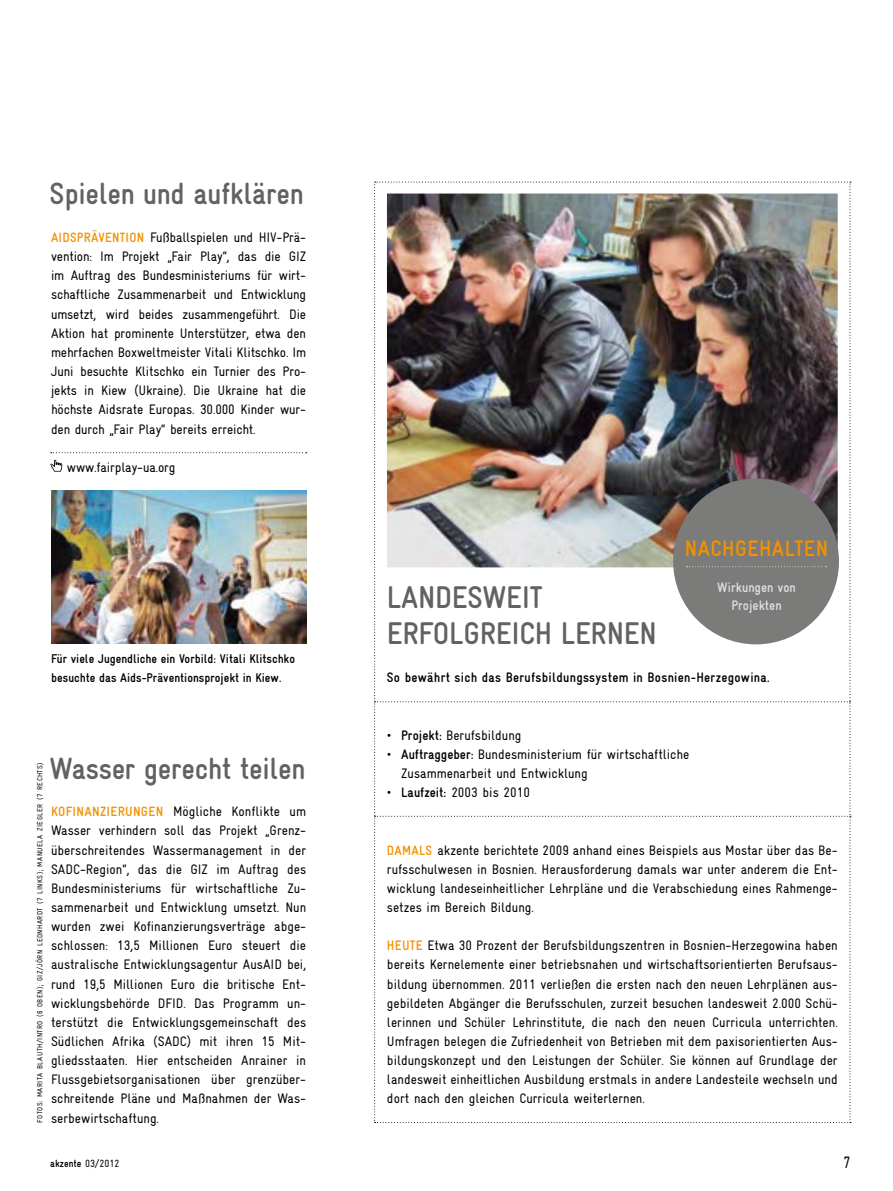
<style>
.page{position:relative;width:893px;height:1191px;background:#fff}
.page>*{position:absolute;margin:0;border:0;box-sizing:border-box;transform-origin:0 0}
.t1{font:700 condensed 31.5px/36px "Gravur";letter-spacing:-.01em;color:#616363}
.t2{font:700 condensed 30.75px "Gravur";letter-spacing:-.01em;color:#616363}
.t3{font:700 condensed 22.5px "Gravur";letter-spacing:.02em;color:#f39100}
.t4{font:condensed 16.5px "Gravur";color:#000;scale:.9 1}
.t5{font:condensed 13.8px/19.2px "Gravur";color:#000;text-align:justify}
.t6{font:700 condensed 13.8px "Gravur";letter-spacing:.02em;color:#000}
.t7{font:700 condensed 13.8px/18px "Gravur";color:#dcdedf;text-align:center}
.t8{font:700 condensed 13.8px "Gravur";color:#f39100}
.t9{font:700 condensed 12.75px/19.2px "Gravur";color:#000}
.t10{font:700 condensed 10.5px "Gravur";color:#000}
.t11{font:condensed 7.5px "Gravur";letter-spacing:.06em;color:#000}
.s1{font-weight:700;font-size:13.5px;color:#f39100}
.s2{font-weight:700}
.s3{font-weight:400}
</style>
<div class="page">
<svg style="left:51px;top:452px;width:256px;height:1px"></svg>
<svg style="left:50px;top:459px;width:13px;height:13px"></svg>
<img style="left:52px;top:491px;width:254px;height:153px">
<img style="left:374px;top:182px;width:477px;height:941px">
<p class="t2" style="left:50px;top:176px;width:256px">Spielen und aufklären</p>
<p class="t5" style="left:51px;top:228px;width:257px"><span class="s1">ai dspräventi on</span> Fußballspielen und HIV-Prä&shy;vention: Im Projekt „Fair Play“, das die GIZ im Auftrag des Bundesministeriums für wirt&shy;schaftliche Zusammenarbeit und Entwicklung umsetzt, wird beides zusammengeführt. Die Aktion hat prominente Unterstützer, etwa den mehrfachen Boxweltmeister Vitali Klitschko. Im Juni besuchte Klitschko ein Turnier des Pro&shy;jekts in Kiew (Ukraine). Die Ukraine hat die höchste Aidsrate Europas. 30.000 Kinder wur&shy;den durch „Fair Play“ bereits erreicht.</p>
<p class="t5" style="left:67px;top:457px;width:110px">www.fairplay-ua.org</p>
<p class="t9" style="left:51px;top:649px;width:245px">Für viele Jugendliche ein Vorbild: Vitali Klitschko besuchte das Aids-Präventionsprojekt in Kiew.</p>
<p class="t2" style="left:50px;top:751px;width:257px">Wasser gerecht teilen</p>
<p class="t11" style="left:36px;top:1102px;width:341px;rotate:-90deg">: Marita Blauth/Intro (6 oben); giz/Jörn LeonhardT (7 links); Manuela Ziegler (7 rechts)</p>
<p class="t5" style="left:51px;top:802px;width:257px"><span class="s1">kofinanzi erung en</span> Mögliche Konflikte um Wasser verhindern soll das Projekt „Grenz&shy;überschreitendes Wassermanagement in der SADC-Region“, das die GIZ im Auftrag des Bundesministeriums für wirtschaftliche Zu&shy;sammenarbeit und Entwicklung umsetzt. Nun wurden zwei Kofinanzierungsverträge abge&shy;schlossen: 13,5 Millionen Euro steuert die australische Entwicklungsagentur AusAID bei, rund 19,5 Millionen Euro die britische Ent&shy;wicklungsbehörde DFID. Das Programm un&shy;terstützt die Entwicklungsgemeinschaft des Südlichen Afrika (SADC) mit ihren 15 Mit&shy;gliedsstaaten. Hier entscheiden Anrainer in Flussgebietsorganisationen über grenzüber&shy;schreitende Pläne und Maßnahmen der Was-</p>
<p class="t11" style="left:36px;top:1122px;width:12px;rotate:-90deg">Fotos</p>
<p class="t5" style="left:51px;top:1108px;width:110px">serbewirtschaftung.</p>
<p class="t3" style="left:685px;top:536px;width:99px">NACHGEHALTE</p>
<p class="t3" style="left:816px;top:536px;width:14px">N</p>
<p class="t7" style="left:717px;top:578px;width:80px">Wirkungen von<br>Projekten</p>
<p class="t1" style="left:387px;top:579px;width:266px">Landesweit erfolgreich lernen</p>
<p class="t6" style="left:387px;top:670px;width:384px">So bewährt sich das Berufsbildungssystem in Bosnien-Herzegowina.</p>
<p class="t5" style="left:387px;top:725px;width:136px">• <span class="s2">Projekt:</span> Berufsbildung</p>
<p class="t5" style="left:401px;top:744px;width:290px;text-indent:-14px">• <span class="s2">Auftraggeber:</span> Bundesministerium für wirtschaftliche<br>Zusammenarbeit und Entwicklung</p>
<p class="t5" style="left:387px;top:783px;width:145px">• <span class="s2">Laufzeit:</span> 2003 bis 2010</p>
<p class="t5" style="left:387px;top:840px;width:452px"><span class="s1">damals</span> akzente berichtete 2009 anhand eines Beispiels aus Mostar über das Be&shy;rufsschulwesen in Bosnien. Herausforderung damals war unter anderem die Ent&shy;wicklung landeseinheitlicher Lehrpläne und die Verabschiedung eines Rahmenge&shy;setzes im Bereich Bildung.</p>
<p class="t8" style="left:387px;top:938px;width:16px">HEUTE</p>
<p class="t5" style="left:387px;top:936px;width:452px;text-indent:41px">Etwa 30 Prozent der Berufsbildungszentren in Bosnien-Herzegowina haben bereits Kernelemente einer betriebsnahen und wirtschaftsorientierten Berufsaus&shy;bildung übernommen. 2011 verließen die ersten nach den neuen Lehrplänen aus&shy;gebildeten Abgänger die Berufsschulen, zurzeit besuchen landesweit 2.000 Schü&shy;lerinnen und Schüler Lehrinstitute, die nach den neuen Curricula unterrichten.<br>Umfragen belegen die Zufriedenheit von Betrieben mit dem paxisorientierten Aus&shy;bildungskonzept und den Leistungen der Schüler. Sie können auf Grundlage der landesweit einheitlichen Ausbildung erstmals in andere Landesteile wechseln und dort nach den gleichen Curricula weiterlernen.</p>
<p class="t10" style="left:50px;top:1157px;width:71px">akzente <span class="s3">03/2012</span></p>
<p class="t4" style="left:843px;top:1153px;width:9px">7</p>
</div>
